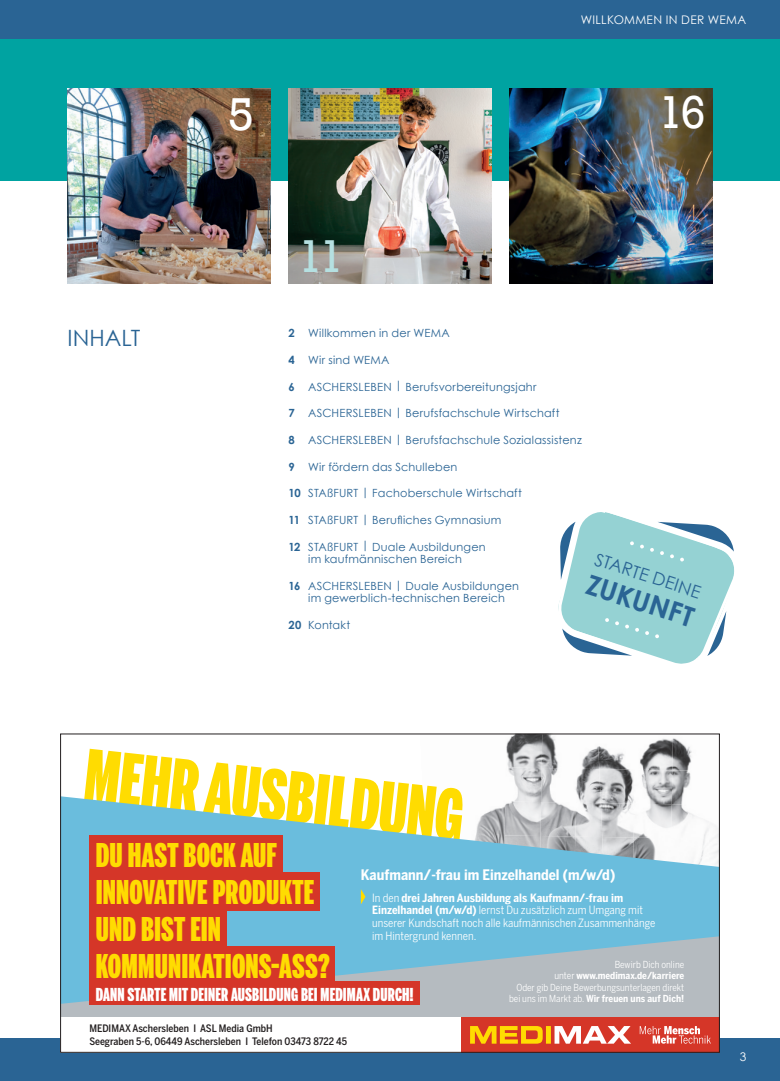
<style>
.page{position:relative;width:780px;height:1081px;background:#fff}
.page>*{position:absolute;margin:0;border:0;box-sizing:border-box;transform-origin:0 0}
.t1{font:900 69.5px "Benton Sans Extra Compressed";color:#ffdc01}
.Heading_1{font:47.25px "Rockwell";color:#fff}
.Heading_1-2{font:47.25px "Rockwell";color:#b5e0e1}
.t2{font:900 32.5px/36.8px "Benton Sans Extra Compressed";letter-spacing:.005em;color:#ffdc01}
.Heading_1-3{font:700 27.5px "Century Gothic";color:#2a6494}
.Heading_1-4{font:22.5px "Century Gothic";color:#2a6494}
.t3{font:900 17.62px "Benton Sans Extra Compressed";letter-spacing:.01em;color:#fff}
.Heading_1-5{font:17.5px "Century Gothic";color:#2a6494}
.t4{font:700 14.38px "Benton Sans Condensed";color:#fff}
.t5{font:11.88px "Century Gothic";letter-spacing:.025em;color:#fff}
.t6{font:11.38px/12.8px "Benton Sans Condensed";color:#fff}
.t7{font:11.25px/12.5px "Century Gothic";letter-spacing:.02em;color:#2a6494;text-align:center}
.t8{font:500 10.25px/12.2px "Benton Sans Condensed";color:#231f20}
.t9{font:9.62px/11.6px "Benton Sans Condensed";color:#fff;text-align:right}
.s1{font-weight:700}
</style>
<div class="page">
<div style="left:0;top:0;width:780px;height:181px;background:#00a3a1"></div>
<img style="left:67px;top:89px;width:203px;height:194px">
<img style="left:288px;top:89px;width:203px;height:194px">
<img style="left:509px;top:89px;width:203px;height:194px">
<svg style="left:558px;top:512px;width:176px;height:152px"></svg>
<div style="left:0;top:1038px;width:780px;height:43px;background:#2a6494"></div>
<div style="left:0;top:0;width:780px;height:39px;background:#2a6494"></div>
<img style="left:600px;top:738px;width:92px;height:31px">
<img style="left:600px;top:769px;width:91px;height:27px">
<img style="left:506px;top:735px;width:70px;height:61px">
<img style="left:576px;top:746px;width:24px;height:50px">
<div style="left:62px;top:1004px;width:655px;height:13px;background:#b5bbc0"></div>
<svg style="left:62px;top:796px;width:655px;height:208px;background:#93c6da"></svg>
<div style="left:60px;top:1017px;width:440px;height:35px;background:#fff"></div>
<div style="left:461px;top:1017px;width:258px;height:35px;background:#d53628"></div>
<svg style="left:639px;top:1026px;width:71px;height:17px"></svg>
<svg style="left:470px;top:1026px;width:161px;height:17px"></svg>
<div style="left:90px;top:835px;width:193px;height:39px;background:#d53628"></div>
<div style="left:90px;top:872px;width:230px;height:39px;background:#d53628"></div>
<div style="left:90px;top:909px;width:137px;height:39px;background:#d53628"></div>
<div style="left:90px;top:946px;width:245px;height:38px;background:#d53628"></div>
<div style="left:90px;top:981px;width:329px;height:24px;background:#d53628"></div>
<svg style="left:361px;top:889px;width:4px;height:15px"></svg>
<p class="Heading_1-4" style="left:67px;top:322px;width:75px">INHALT</p>
<p class="Heading_1" style="left:228px;top:86px;width:27px">5</p>
<p class="t5" style="left:580px;top:12px;width:167px">WILLKOMMEN IN DER WEMA</p>
<p class="Heading_1" style="left:657px;top:85px;width:50px">16</p>
<p class="Heading_1-2" style="left:297px;top:228px;width:48px">11</p>
<p class="t7" style="left:288px;top:327px;width:163px"><span class="s1">2</span> Willkommen in der WEMA</p>
<p class="t7" style="left:288px;top:353px;width:103px"><span class="s1">4</span> Wir sind WEMA</p>
<p class="t7" style="left:288px;top:380px;width:250px"><span class="s1">6</span> ASCHERSLEBEN | Berufsvorbereitungsjahr</p>
<p class="t7" style="left:288px;top:407px;width:273px"><span class="s1">7</span> ASCHERSLEBEN | Berufsfachschule Wirtschaft</p>
<p class="t7" style="left:288px;top:433px;width:295px"><span class="s1">8</span> ASCHERSLEBEN | Berufsfachschule Sozialassistenz</p>
<p class="t7" style="left:288px;top:460px;width:170px"><span class="s1">9</span> Wir fördern das Schulleben</p>
<p class="t7" style="left:288px;top:487px;width:235px"><span class="s1">10</span> STAßFURT | Fachoberschule Wirtschaft</p>
<p class="t7" style="left:288px;top:513px;width:214px"><span class="s1">11</span> STAßFURT | Berufliches Gymnasium</p>
<p class="t7" style="left:288px;top:540px;width:199px"><span class="s1">12</span> STAßFURT | Duale Ausbildungen im kaufmännischen Bereich</p>
<p class="t7" style="left:288px;top:579px;width:232px"><span class="s1">16</span> ASCHERSLEBEN | Duale Ausbildungen im gewerblich-technischen Bereich</p>
<p class="t7" style="left:288px;top:618px;width:64px"><span class="s1">20</span> Kontakt</p>
<p class="Heading_1-5" style="left:599px;top:547px;width:112px;rotate:18deg">STARTE DEINE</p>
<p class="Heading_1-3" style="left:593px;top:563px;width:113px;rotate:18deg">ZUKUNFT</p>
<p class="t1" style="left:90px;top:732px;width:382px;rotate:6deg">MEHR AUSBILDUNG</p>
<p class="t2" style="left:96px;top:837px;width:235px">DU HAST BOCK AUF<br>INNOVATIVE PRODUKTE<br>UND BIST EIN<br>KOMMUNIKATIONS-ASS?</p>
<p class="t3" style="left:96px;top:984px;width:319px">DANN STARTE MIT DEINER AUSBILDUNG BEI MEDIMAX DURCH!</p>
<p class="t4" style="left:361px;top:866px;width:256px">Kaufmann/-frau im Einzelhandel (m/w/d)</p>
<p class="t6" style="left:372px;top:891px;width:284px">In den <span class="s1">drei Jahren Ausbildung als Kaufmann/-frau im Einzelhandel (m/w/d)</span> lernst Du zusätzlich zum Umgang mit unserer Kundschaft noch alle kaufmännischen Zusammenhänge im Hintergrund kennen.</p>
<p class="t9" style="left:509px;top:958px;width:177px">Bewirb Dich online<br>unter <span class="s1">www.medimax.de/karriere<br></span>Oder gib Deine Bewerbungsunterlagen direkt bei uns im Markt ab. <span class="s1">Wir freuen uns auf Dich!</span></p>
<p class="t8" style="left:89px;top:1022px;width:259px">MEDIMAX Aschersleben I ASL Media GmbH<br>Seegraben 5-6, 06449 Aschersleben I Telefon 03473 8722 45</p>
<p class="t5" style="left:739px;top:1048px;width:8px">3</p>
</div>
